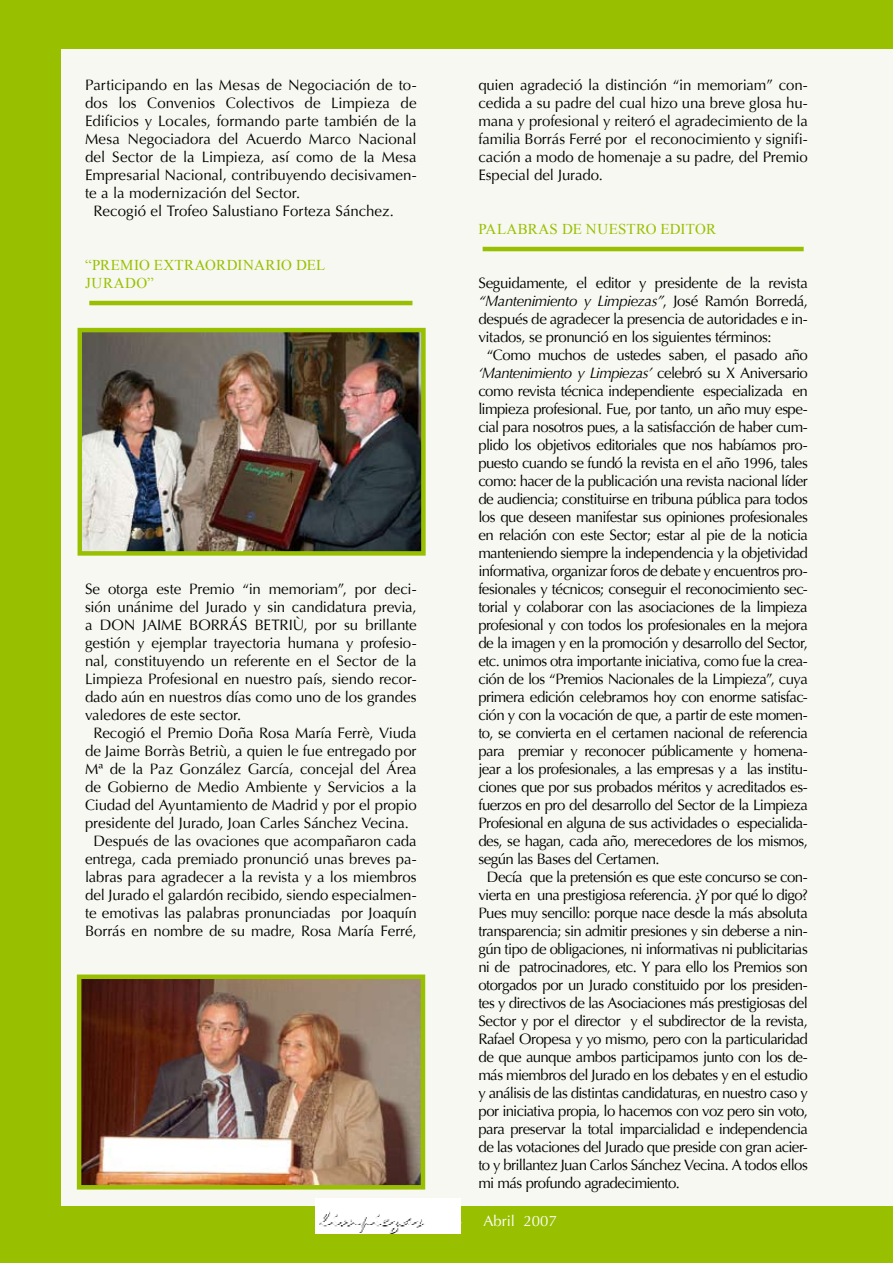
<style>
.page{position:relative;width:893px;height:1263px;background:#98c000}
.page>*{position:absolute;margin:0;border:0;box-sizing:border-box;transform-origin:0 0}
.t1{font:15px/18px "Optima";letter-spacing:-.03em;color:#000;text-align:justify}
.t2{font:15px "Optima";letter-spacing:-.005em;color:#000}
.t3{font:15px "Optima";letter-spacing:-.01em;color:#000}
.t4{font:15px "Optima";letter-spacing:.005em;color:#000}
.t5{font:15px "Optima";color:#000}
.t6{font:italic 15px "Optima";letter-spacing:-.035em;color:#000}
.t7{font:15px/18px "Times New Roman";letter-spacing:.015em;color:#98c000}
.t8{font:15px "Optima";color:#fff}
.s1{font-style:normal}
</style>
<div class="page">
<div style="left:62px;top:49px;width:831px;height:1156px;background:#f7f8f1"></div>
<hr style="left:89px;top:301px;width:323px;height:4px;background:#98c000">
<hr style="left:483px;top:247px;width:321px;height:4px;background:#98c000">
<img style="left:83px;top:333px;width:338px;height:218px">
<div style="left:78px;top:328px;width:348px;height:228px;border:4px solid #98c000"></div>
<img style="left:82px;top:979px;width:338px;height:205px">
<div style="left:77px;top:974px;width:348px;height:215px;border:4px solid #98c000"></div>
<img style="left:315px;top:1199px;width:145px;height:35px">
<p class="t4" style="left:85px;top:76px;width:333px">Participando en las Mesas de Negociación de to-</p>
<p class="t4" style="left:85px;top:94px;width:333px">dos los Convenios Colectivos de Limpieza de</p>
<p class="t5" style="left:85px;top:112px;width:333px">Edificios y Locales, formando parte también de la</p>
<p class="t5" style="left:85px;top:130px;width:333px">Mesa Negociadora del Acuerdo Marco Nacional</p>
<p class="t4" style="left:85px;top:148px;width:333px">del Sector de la Limpieza, así como de la Mesa</p>
<p class="t5" style="left:85px;top:166px;width:333px">Empresarial Nacional, contribuyendo decisivamen-</p>
<p class="t4" style="left:85px;top:184px;width:217px">te a la modernización del Sector.</p>
<p class="t4" style="left:94px;top:202px;width:302px">Recogió el Trofeo Salustiano Forteza Sánchez.</p>
<p class="t7" style="left:85px;top:256px;width:242px">“PREMIO EXTRAORDINARIO DEL<br>JURADO”</p>
<p class="t2" style="left:85px;top:580px;width:333px">Se otorga este Premio “in memoriam”, por deci-</p>
<p class="t3" style="left:85px;top:598px;width:333px">sión unánime del Jurado y sin candidatura previa,</p>
<p class="t2" style="left:85px;top:616px;width:333px">a DON JAIME BORRÁS BETRIÙ, por su brillante</p>
<p class="t3" style="left:85px;top:634px;width:333px">gestión y ejemplar trayectoria humana y profesio-</p>
<p class="t2" style="left:85px;top:652px;width:333px">nal, constituyendo un referente en el Sector de la</p>
<p class="t2" style="left:85px;top:670px;width:333px">Limpieza Profesional en nuestro país, siendo recor-</p>
<p class="t2" style="left:85px;top:688px;width:333px">dado aún en nuestros días como uno de los grandes</p>
<p class="t5" style="left:85px;top:706px;width:158px">valedores de este sector.</p>
<p class="t2" style="left:94px;top:724px;width:325px">Recogió el Premio Doña Rosa María Ferrè, Viuda</p>
<p class="t2" style="left:85px;top:742px;width:333px">de Jaime Borràs Betriù, a quien le fue entregado por</p>
<p class="t3" style="left:85px;top:760px;width:333px">Mª de la Paz González García, concejal del Área</p>
<p class="t2" style="left:85px;top:778px;width:333px">de Gobierno de Medio Ambiente y Servicios a la</p>
<p class="t3" style="left:85px;top:796px;width:333px">Ciudad del Ayuntamiento de Madrid y por el propio</p>
<p class="t3" style="left:85px;top:814px;width:325px">presidente del Jurado, Joan Carles Sánchez Vecina.</p>
<p class="t2" style="left:94px;top:832px;width:325px">Después de las ovaciones que acompañaron cada</p>
<p class="t2" style="left:85px;top:850px;width:333px">entrega, cada premiado pronunció unas breves pa-</p>
<p class="t2" style="left:85px;top:868px;width:333px">labras para agradecer a la revista y a los miembros</p>
<p class="t3" style="left:85px;top:886px;width:333px">del Jurado el galardón recibido, siendo especialmen-</p>
<p class="t2" style="left:85px;top:904px;width:333px">te emotivas las palabras pronunciadas por Joaquín</p>
<p class="t2" style="left:85px;top:922px;width:333px">Borrás en nombre de su madre, Rosa María Ferré,</p>
<p class="t1" style="left:478px;top:76px;width:331px">quien agradeció la distinción “in memoriam” con&shy;cedida a su padre del cual hizo una breve glosa hu&shy;mana y profesional y reiteró el agradecimiento de la familia Borrás Ferré por el reconocimiento y signifi&shy;cación a modo de homenaje a su padre, del Premio Especial del Jurado.</p>
<p class="t7" style="left:478px;top:220px;width:239px">PALABRAS DE NUESTRO EDITOR</p>
<p class="t1" style="left:478px;top:274px;width:331px">Seguidamente, el editor y presidente de la revista</p>
<p class="t6" style="left:478px;top:292px;width:331px">“Mantenimiento y Limpiezas”<span class="s1">, José Ramón Borredá,</span></p>
<p class="t1" style="left:478px;top:310px;width:331px">después de agradecer la presencia de autoridades e in-</p>
<p class="t1" style="left:478px;top:328px;width:295px">vitados, se pronunció en los siguientes términos:</p>
<p class="t1" style="left:487px;top:346px;width:322px">“Como muchos de ustedes saben, el pasado año</p>
<p class="t6" style="left:478px;top:364px;width:331px">‘Mantenimiento y Limpiezas’ <span class="s1">celebró su X Aniversario</span></p>
<p class="t1" style="left:478px;top:382px;width:331px">como revista técnica independiente especializada en</p>
<p class="t1" style="left:478px;top:400px;width:331px">limpieza profesional. Fue, por tanto, un año muy espe-</p>
<p class="t1" style="left:478px;top:418px;width:331px">cial para nosotros pues, a la satisfacción de haber cum-</p>
<p class="t1" style="left:478px;top:436px;width:331px">plido los objetivos editoriales que nos habíamos pro-</p>
<p class="t1" style="left:478px;top:454px;width:331px">puesto cuando se fundó la revista en el año 1996, tales</p>
<p class="t1" style="left:478px;top:472px;width:331px">como: hacer de la publicación una revista nacional líder</p>
<p class="t1" style="left:478px;top:490px;width:331px">de audiencia; constituirse en tribuna pública para todos</p>
<p class="t1" style="left:478px;top:508px;width:331px">los que deseen manifestar sus opiniones profesionales</p>
<p class="t1" style="left:478px;top:526px;width:331px">en relación con este Sector; estar al pie de la noticia</p>
<p class="t1" style="left:478px;top:544px;width:331px">manteniendo siempre la independencia y la objetividad</p>
<p class="t1" style="left:478px;top:562px;width:331px">informativa, organizar foros de debate y encuentros pro-</p>
<p class="t1" style="left:478px;top:580px;width:331px">fesionales y técnicos; conseguir el reconocimiento sec-</p>
<p class="t1" style="left:478px;top:598px;width:331px">torial y colaborar con las asociaciones de la limpieza</p>
<p class="t1" style="left:478px;top:616px;width:331px">profesional y con todos los profesionales en la mejora</p>
<p class="t1" style="left:478px;top:634px;width:331px">de la imagen y en la promoción y desarrollo del Sector,</p>
<p class="t1" style="left:478px;top:652px;width:331px">etc. unimos otra importante iniciativa, como fue la crea-</p>
<p class="t1" style="left:478px;top:670px;width:331px">ción de los “Premios Nacionales de la Limpieza”, cuya</p>
<p class="t1" style="left:478px;top:688px;width:331px">primera edición celebramos hoy con enorme satisfac-</p>
<p class="t1" style="left:478px;top:706px;width:331px">ción y con la vocación de que, a partir de este momen-</p>
<p class="t1" style="left:478px;top:724px;width:331px">to, se convierta en el certamen nacional de referencia</p>
<p class="t1" style="left:478px;top:742px;width:331px">para premiar y reconocer públicamente y homena-</p>
<p class="t1" style="left:478px;top:760px;width:331px">jear a los profesionales, a las empresas y a las institu-</p>
<p class="t1" style="left:478px;top:778px;width:331px">ciones que por sus probados méritos y acreditados es-</p>
<p class="t1" style="left:478px;top:796px;width:331px">fuerzos en pro del desarrollo del Sector de la Limpieza</p>
<p class="t1" style="left:478px;top:814px;width:331px">Profesional en alguna de sus actividades o especialida-</p>
<p class="t1" style="left:478px;top:832px;width:331px">des, se hagan, cada año, merecedores de los mismos,</p>
<p class="t1" style="left:478px;top:850px;width:183px">según las Bases del Certamen.</p>
<p class="t1" style="left:487px;top:868px;width:323px">Decía que la pretensión es que este concurso se con-</p>
<p class="t1" style="left:478px;top:886px;width:331px">vierta en una prestigiosa referencia. ¿Y por qué lo digo?</p>
<p class="t1" style="left:478px;top:904px;width:331px">Pues muy sencillo: porque nace desde la más absoluta</p>
<p class="t1" style="left:478px;top:922px;width:331px">transparencia; sin admitir presiones y sin deberse a nin-</p>
<p class="t1" style="left:478px;top:940px;width:331px">gún tipo de obligaciones, ni informativas ni publicitarias</p>
<p class="t1" style="left:478px;top:958px;width:331px">ni de patrocinadores, etc. Y para ello los Premios son</p>
<p class="t1" style="left:478px;top:976px;width:331px">otorgados por un Jurado constituido por los presiden-</p>
<p class="t1" style="left:478px;top:994px;width:331px">tes y directivos de las Asociaciones más prestigiosas del</p>
<p class="t1" style="left:478px;top:1012px;width:331px">Sector y por el director y el subdirector de la revista,</p>
<p class="t1" style="left:478px;top:1030px;width:331px">Rafael Oropesa y yo mismo, pero con la particularidad</p>
<p class="t1" style="left:478px;top:1048px;width:331px">de que aunque ambos participamos junto con los de-</p>
<p class="t1" style="left:478px;top:1066px;width:331px">más miembros del Jurado en los debates y en el estudio</p>
<p class="t1" style="left:478px;top:1084px;width:331px">y análisis de las distintas candidaturas, en nuestro caso y</p>
<p class="t1" style="left:478px;top:1102px;width:331px">por iniciativa propia, lo hacemos con voz pero sin voto,</p>
<p class="t1" style="left:478px;top:1120px;width:331px">para preservar la total imparcialidad e independencia</p>
<p class="t1" style="left:478px;top:1138px;width:331px">de las votaciones del Jurado que preside con gran acier-</p>
<p class="t1" style="left:478px;top:1156px;width:331px">to y brillantez Juan Carlos Sánchez Vecina. A todos ellos</p>
<p class="t1" style="left:478px;top:1174px;width:203px">mi más profundo agradecimiento.</p>
<p class="t8" style="left:483px;top:1212px;width:75px">Abril 2007</p>
</div>
